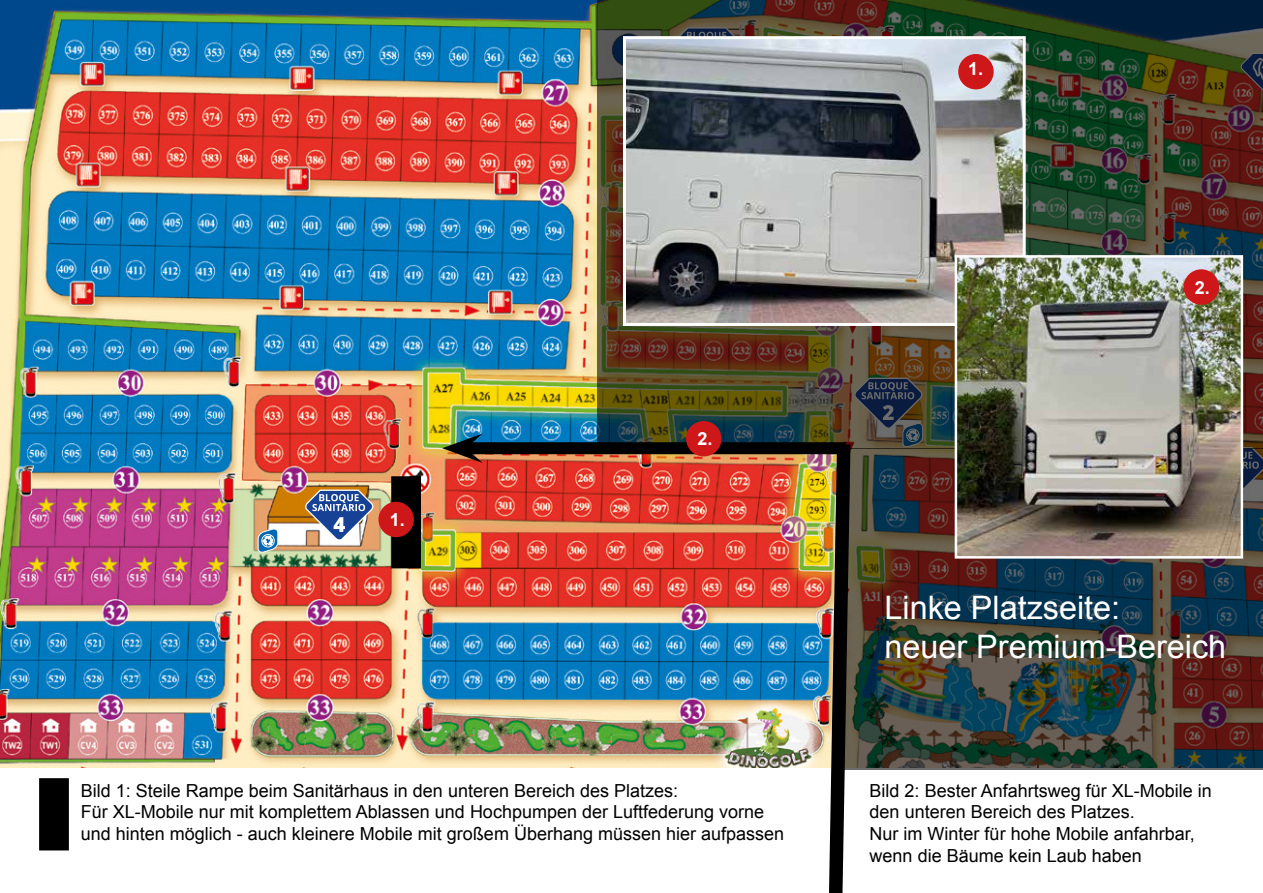
<style>
.page{position:relative;width:1263px;height:893px;background:#fff}
.page>*{position:absolute;margin:0;border:0;box-sizing:border-box;transform-origin:0 0}
.t1{font:32.4px/38.8px "Arial";color:#fff}
.t2{font:18px/21.6px "Arial";color:#000}
.t3{font:700 18px "Arial";color:#fff}
</style>
<div class="page">
<img style="left:0;top:0;width:822px;height:767px">
<svg style="left:257px;top:527px;width:22px;height:27px"></svg>
<svg style="left:304px;top:488px;width:71px;height:54px"></svg>
<div style="left:393px;top:478px;width:26px;height:89px;background:#000"></div>
<div style="left:391px;top:476px;width:30px;height:92px;border:3px solid #000"></div>
<div style="left:41px;top:780px;width:26px;height:69px;background:#000"></div>
<div style="left:39px;top:778px;width:30px;height:72px;border:3px solid #000"></div>
<div style="left:466px;top:442px;width:380px;height:12px;background:#000"></div>
<svg style="left:442px;top:434px;width:41px;height:29px"></svg>
<img style="left:822px;top:454px;width:23px;height:439px">
<img style="left:597px;top:0;width:666px;height:449px">
<img style="left:842px;top:449px;width:421px;height:321px">
<img style="left:627px;top:40px;width:395px;height:282px">
<div style="left:623px;top:36px;width:403px;height:290px;border:3px solid #fff"></div>
<img style="left:958px;top:258px;width:282px;height:298px">
<div style="left:955px;top:255px;width:288px;height:304px;border:2px solid #fff"></div>
<div style="left:958px;top:54px;width:36px;height:35px;background:#cd1719;border-radius:50%"></div>
<div style="left:686px;top:421px;width:35px;height:35px;background:#cd1719;border-radius:50%"></div>
<div style="left:1183px;top:269px;width:36px;height:36px;background:#cd1719;border-radius:50%"></div>
<div style="left:378px;top:502px;width:36px;height:35px;background:#cd1719;border-radius:50%"></div>
<p class="t3" style="left:390px;top:508px;width:17px">1.</p>
<p class="t3" style="left:697px;top:427px;width:17px">2.</p>
<p class="t2" style="left:81px;top:780px;width:705px">Bild 1: Steile Rampe beim Sanitärhaus in den unteren Bereich des Platzes:<br>Für XL-Mobile nur mit komplettem Ablassen und Hochpumpen der Luftfederung vorne und hinten möglich - auch kleinere Mobile mit großem Überhang müssen hier aufpassen</p>
<p class="t3" style="left:968px;top:57px;width:17px">1.</p>
<p class="t3" style="left:1195px;top:276px;width:17px">2.</p>
<h1 class="t1" style="left:884px;top:588px;width:343px">Linke Platzseite:<br>neuer Premium-Bereich</h1>
<p class="t2" style="left:870px;top:780px;width:344px">Bild 2: Bester Anfahrtsweg für XL-Mobile in den unteren Bereich des Platzes.<br>Nur im Winter für hohe Mobile anfahrbar, wenn die Bäume kein Laub haben</p>
</div>
